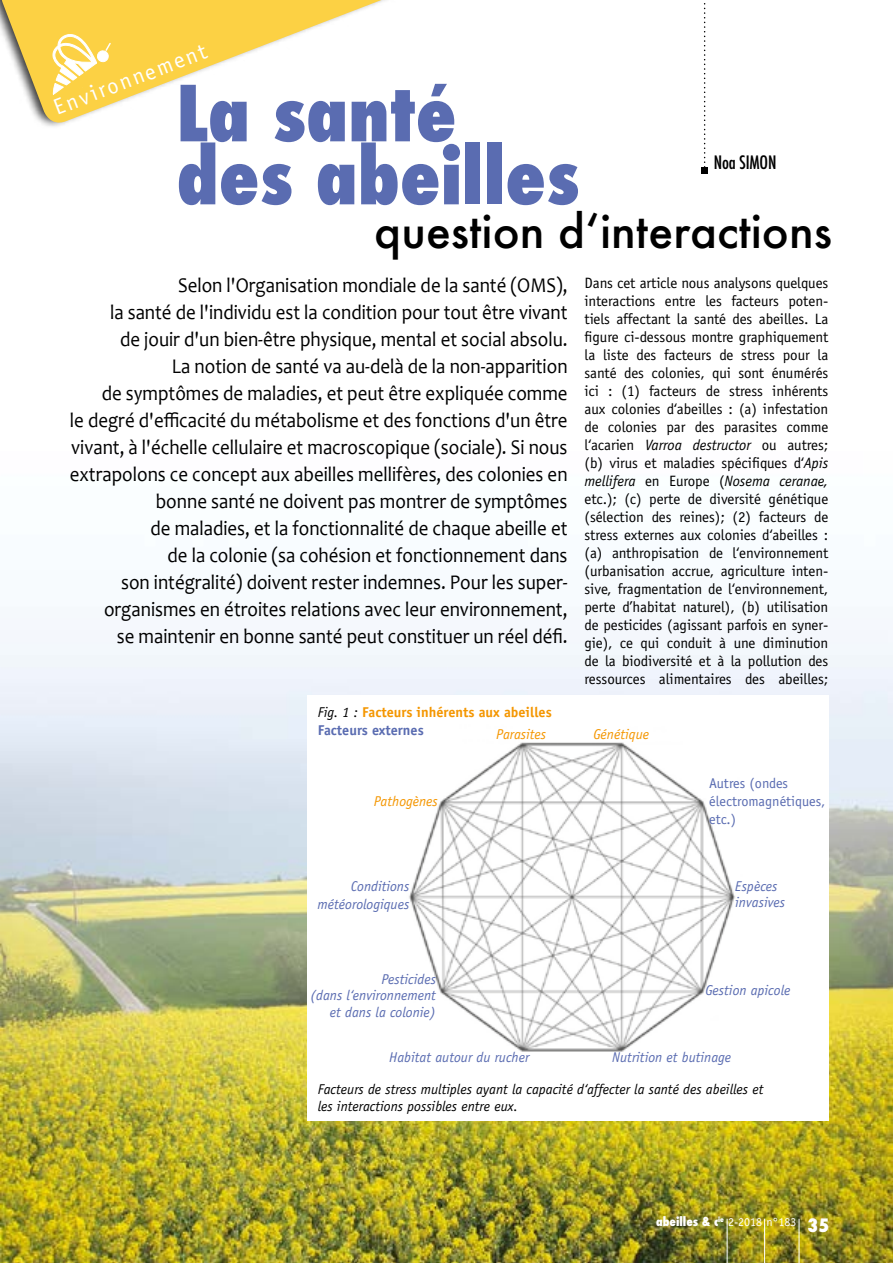
<style>
.page{position:relative;width:893px;height:1263px;background:#fff}
.page>*{position:absolute;margin:0;border:0;box-sizing:border-box;transform-origin:0 0}
.t1{font:800 condensed 75px/63px "Futura";color:#5a6cb1}
.t2{font:500 45px "Futura";color:#000}
.t3{font:22.5px "Officina Sans";color:#fff}
.t4{font:21px/27px "Candara";color:#000;text-align:right;scale:.9 1}
.t5{font:500 condensed 18px "Futura";letter-spacing:-.01em;color:#000}
.t6{font:800 condensed 18px "Futura";color:#fff}
.t7{font:15px/18px "Officina Sans";letter-spacing:-.005em;color:#000;text-align:justify}
.t8{font:italic 14.25px/16.5px "Officina Sans";color:#5a6cb1;text-align:right}
.t9{font:italic 14.25px/16.5px "Officina Sans";color:#000}
.t10{font:700 14.25px/18px "Officina Sans";color:#f49600}
.t11{font:14.25px/18px "Officina Sans";color:#5a6cb1}
.t12{font:italic 14.25px "Officina Sans";color:#f49600}
.t13{font:12px "Officina Sans";color:#fff}
.s1{font-style:italic}
.s2{font-weight:400;font-style:italic;color:#000}
.s3{color:#5a6cb1}
.s4{font-family:"Futura";font-weight:800;font-stretch:condensed}
</style>
<div class="page">
<img style="left:0;top:630px;width:893px;height:633px">
<div style="left:308px;top:695px;width:521px;height:425px;background:#fff"></div>
<svg style="left:0;top:0;width:386px;height:127px"></svg>
<svg style="left:53px;top:34px;width:59px;height:61px"></svg>
<img style="left:409px;top:742px;width:326px;height:310px">
<svg style="left:702px;top:3px;width:6px;height:170px"></svg>
<hr style="left:727px;top:1219px;width:1px;height:44px;background:#fff">
<hr style="left:764px;top:1219px;width:1px;height:44px;background:#fff">
<hr style="left:799px;top:1219px;width:1px;height:44px;background:#fff">
<h3 class="t3" style="left:50px;top:96px;width:164px;rotate:-21deg">Environnement</h3>
<h1 class="t1" style="left:177px;top:82px;width:404px">La santé des abeilles</h1>
<h2 class="t2" style="left:374px;top:201px;width:459px">question d‘interactions</h2>
<p class="t5" style="left:714px;top:151px;width:64px">Noa SIMON</p>
<p class="t4" style="left:70px;top:272px;width:555px">Selon l'Organisation mondiale de la santé (OMS),<br>la santé de l'individu est la condition pour tout être vivant<br>de jouir d'un bien-être physique, mental et social absolu.<br>La notion de santé va au-delà de la non-apparition<br>de symptômes de maladies, et peut être expliquée comme<br>le degré d'efficacité du métabolisme et des fonctions d'un être vivant, à l'échelle cellulaire et macroscopique (sociale). Si nous extrapolons ce concept aux abeilles mellifères, des colonies en bonne santé ne doivent pas montrer de symptômes<br>de maladies, et la fonctionnalité de chaque abeille et<br>de la colonie (sa cohésion et fonctionnement dans<br>son intégralité) doivent rester indemnes. Pour les super&shy;organismes en étroites relations avec leur environnement,<br>se maintenir en bonne santé peut constituer un réel défi.</p>
<p class="t7" style="left:585px;top:274px;width:245px">Dans cet article nous analysons quelques interactions entre les facteurs poten&shy;tiels affectant la santé des abeilles. La figure ci-dessous montre graphiquement la liste des facteurs de stress pour la santé des colonies, qui sont énumérés ici : (1) facteurs de stress inhérents aux colonies d‘abeilles : (a) infestation de colonies par des parasites comme l‘acarien <span class="s1">Varroa destructor</span> ou autres; (b) virus et maladies spécifiques d‘<span class="s1">Apis mellifera</span> en Europe (<span class="s1">Nosema ceranae, </span>etc.); (c) perte de diversité génétique (sélection des reines); (2) facteurs de stress externes aux colonies d‘abeilles : (a) anthropisation de l‘environnement (urbanisation accrue, agriculture inten&shy;sive, fragmentation de l‘environnement, perte d’habitat naturel), (b) utilisation de pesticides (agissant parfois en syner&shy;gie), ce qui conduit à une diminution de la biodiversité et à la pollution des ressources alimentaires des abeilles;</p>
<p class="t10" style="left:318px;top:703px;width:236px"><span class="s2">Fig. 1 :</span> Facteurs inhérents aux abeilles<br><span class="s3">Facteurs externes</span></p>
<p class="t12" style="left:496px;top:725px;width:52px">Parasites</p>
<p class="t12" style="left:593px;top:725px;width:57px">Génétique</p>
<p class="t12" style="left:374px;top:792px;width:66px">Pathogènes</p>
<p class="t8" style="left:318px;top:877px;width:93px;line-height:18px">Conditions météorologiques</p>
<p class="t11" style="left:709px;top:774px;width:118px">Autres (ondes électromagnétiques, etc.)</p>
<p class="t8" style="left:735px;top:878px;width:51px;text-align:left">Espèces invasives</p>
<p class="t8" style="left:310px;top:971px;width:127px">Pesticides<br>(dans l‘environnement et dans la colonie)</p>
<p class="t8" style="left:389px;top:1049px;width:142px">Habitat autour du rucher</p>
<p class="t8" style="left:612px;top:1049px;width:120px">Nutrition et butinage</p>
<p class="t8" style="left:705px;top:982px;width:86px">Gestion apicole</p>
<p class="t9" style="left:318px;top:1081px;width:447px">Facteurs de stress multiples ayant la capacité d‘affecter la santé des abeilles et les interactions possibles entre eux.</p>
<p class="t13" style="left:656px;top:1215px;width:142px"><span class="s4">abeilles &amp; c</span><sup>ie</sup> 2-2018 n°183</p>
<p class="t6" style="left:807px;top:1213px;width:23px">35</p>
</div>
